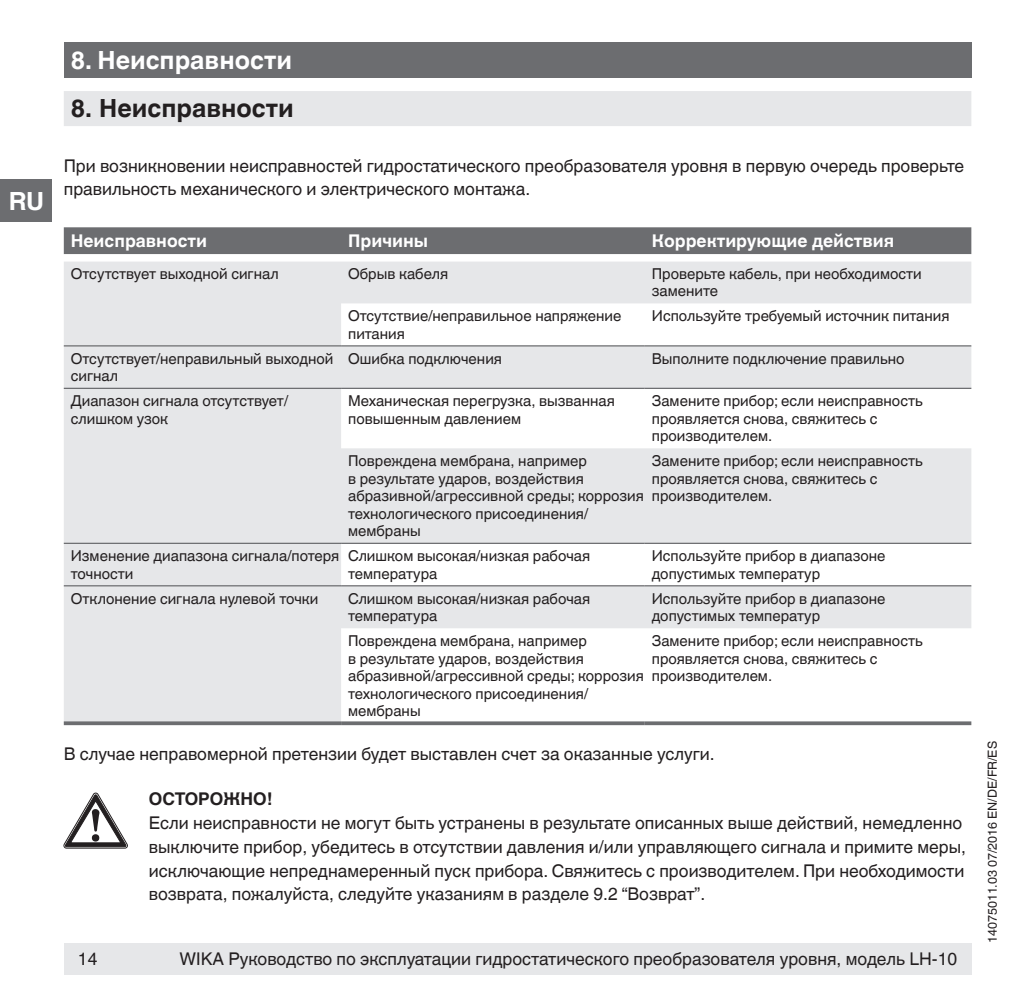
<style>
.page{position:relative;width:1021px;height:1007px;background:#fff}
.page>*{position:absolute;margin:0;border:0;box-sizing:border-box;transform-origin:0 0}
.t1{font:700 25px "Helvetica World";color:#fff}
.t2{font:700 25px "Helvetica World";color:#231f20}
.t3{font:17.5px/23.8px "Helvetica World";color:#231f20}
.t4{font:700 17.5px "Helvetica World";color:#fff}
.t5{font:700 17.5px "Helvetica World";color:#231f20}
.t6{font:15px/17.5px "Helvetica World";color:#231f20}
.t7{font:12.5px "Helvetica World";color:#231f20}
</style>
<div class="page">
<div style="left:64px;top:943px;width:907px;height:31px;background:#e6e7e9"></div>
<div style="left:64px;top:43px;width:907px;height:35px;background:#6c6d70"></div>
<div style="left:0;top:179px;width:51px;height:43px;background:#6c6d70"></div>
<div style="left:64px;top:91px;width:907px;height:35px;background:#e6e7e9"></div>
<div style="left:64px;top:227px;width:907px;height:27px;background:#6c6d70"></div>
<svg style="left:64px;top:261px;width:907px;height:460px;fill:#e6e7e9"></svg>
<hr style="left:64px;top:387px;width:277px;height:2px;background:#6c6d70">
<hr style="left:341px;top:387px;width:303px;height:2px;background:#6c6d70">
<hr style="left:644px;top:387px;width:327px;height:2px;background:#6c6d70">
<hr style="left:64px;top:345px;width:277px;height:1px;background:#6c6d70">
<hr style="left:64px;top:542px;width:277px;height:2px;background:#6c6d70">
<hr style="left:341px;top:345px;width:303px;height:1px;background:#6c6d70">
<hr style="left:341px;top:542px;width:303px;height:2px;background:#6c6d70">
<hr style="left:644px;top:345px;width:327px;height:1px;background:#6c6d70">
<hr style="left:644px;top:542px;width:327px;height:2px;background:#6c6d70">
<hr style="left:64px;top:585px;width:277px;height:1px;background:#6c6d70">
<hr style="left:341px;top:585px;width:303px;height:1px;background:#6c6d70">
<hr style="left:644px;top:585px;width:327px;height:1px;background:#6c6d70">
<svg style="left:64px;top:721px;width:277px;height:4px"></svg>
<svg style="left:341px;top:721px;width:303px;height:4px"></svg>
<svg style="left:644px;top:721px;width:327px;height:4px"></svg>
<svg style="left:64px;top:792px;width:63px;height:56px"></svg>
<h1 class="t1" style="left:9px;top:186px;width:37px">RU</h1>
<h1 class="t1" style="left:71px;top:46px;width:223px">8. Неисправности</h1>
<h1 class="t2" style="left:71px;top:94px;width:224px">8. Неисправности</h1>
<p class="t3" style="left:64px;top:155px;width:902px;line-height:22.5px">При возникновении неисправностей гидростатического преобразователя уровня в первую очередь проверьте правильность механического и электрического монтажа.</p>
<p class="t4" style="left:71px;top:231px;width:138px">Неисправности</p>
<p class="t4" style="left:348px;top:231px;width:82px">Причины</p>
<p class="t4" style="left:652px;top:231px;width:244px">Корректирующие действия</p>
<p class="t6" style="left:71px;top:265px;width:209px">Отсутствует выходной сигнал</p>
<p class="t6" style="left:348px;top:265px;width:102px">Обрыв кабеля</p>
<p class="t6" style="left:652px;top:265px;width:271px">Проверьте кабель, при необходимости замените</p>
<p class="t6" style="left:348px;top:307px;width:275px">Отсутствие/неправильное напряжение питания</p>
<p class="t6" style="left:652px;top:307px;width:299px">Используйте требуемый источник питания</p>
<p class="t6" style="left:71px;top:350px;width:264px">Отсутствует/неправильный выходной сигнал</p>
<p class="t6" style="left:348px;top:350px;width:155px">Ошибка подключения</p>
<p class="t6" style="left:652px;top:350px;width:254px">Выполните подключение правильно</p>
<p class="t6" style="left:71px;top:392px;width:219px">Диапазон сигнала отсутствует/ слишком узок</p>
<p class="t6" style="left:348px;top:392px;width:268px">Механическая перегрузка, вызванная повышенным давлением</p>
<p class="t6" style="left:652px;top:392px;width:272px">Замените прибор; если неисправность проявляется снова, свяжитесь с производителем.</p>
<p class="t6" style="left:348px;top:452px;width:297px">Повреждена мембрана, например<br>в результате ударов, воздействия абразивной/агрессивной среды; коррозия технологического присоединения/ мембраны</p>
<p class="t6" style="left:652px;top:452px;width:272px">Замените прибор; если неисправность проявляется снова, свяжитесь с производителем.</p>
<p class="t6" style="left:71px;top:547px;width:270px">Изменение диапазона сигнала/потеря точности</p>
<p class="t6" style="left:348px;top:547px;width:244px">Слишком высокая/низкая рабочая температура</p>
<p class="t6" style="left:652px;top:547px;width:235px">Используйте прибор в диапазоне допустимых температур</p>
<p class="t6" style="left:71px;top:589px;width:249px">Отклонение сигнала нулевой точки</p>
<p class="t6" style="left:348px;top:589px;width:244px">Слишком высокая/низкая рабочая температура</p>
<p class="t6" style="left:651px;top:589px;width:235px">Используйте прибор в диапазоне допустимых температур</p>
<p class="t6" style="left:348px;top:632px;width:297px">Повреждена мембрана, например<br>в результате ударов, воздействия абразивной/агрессивной среды; коррозия технологического присоединения/ мембраны</p>
<p class="t6" style="left:651px;top:632px;width:272px">Замените прибор; если неисправность проявляется снова, свяжитесь с производителем.</p>
<p class="t3" style="left:64px;top:742px;width:652px">В случае неправомерной претензии будет выставлен счет за оказанные услуги.</p>
<p class="t5" style="left:149px;top:788px;width:125px">ОСТОРОЖНО!</p>
<p class="t3" style="left:149px;top:810px;width:818px">Если неисправности не могут быть устранены в результате описанных выше действий, немедленно выключите прибор, убедитесь в отсутствии давления и/или управляющего сигнала и примите меры, исключающие непреднамеренный пуск прибора. Свяжитесь с производителем. При необходимости возврата, пожалуйста, следуйте указаниям в разделе 9.2 “Возврат”.</p>
<p class="t3" style="left:78px;top:947px;width:21px">14</p>
<p class="t3" style="left:179px;top:947px;width:779px">WIKA Руководство по эксплуатации гидростатического преобразователя уровня, модель LH-10</p>
<p class="t7" style="left:985px;top:943px;width:203px;rotate:-90deg">14075011.03 07/2016 EN/DE/FR/ES</p>
</div>
